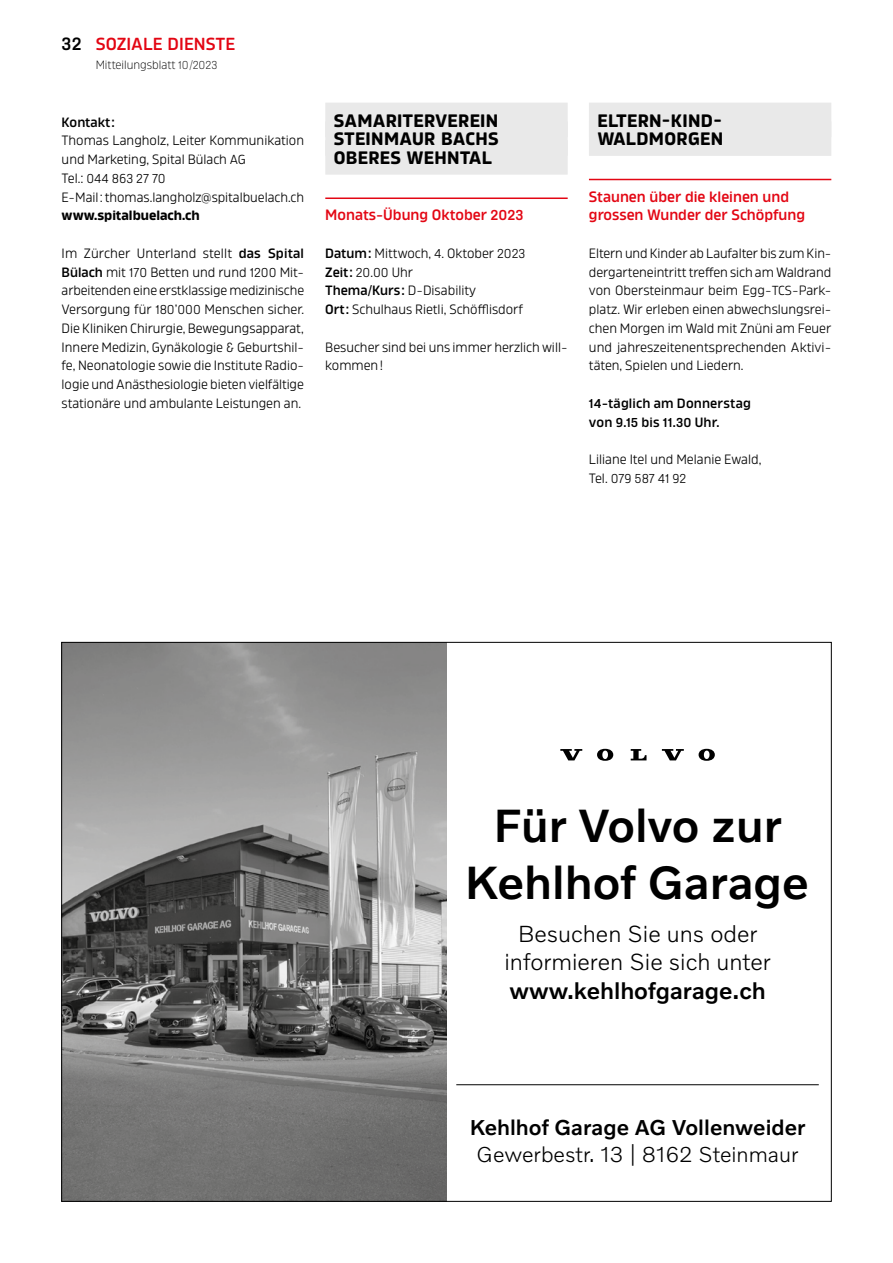
<style>
.page{position:relative;width:893px;height:1263px;background:#fff}
.page>*{position:absolute;margin:0;border:0;box-sizing:border-box;transform-origin:0 0}
.t1{font:500 47.4px/56.8px "Volvo Novum";color:#000;text-align:center}
.t2{font:500 43.8px/52.7px "Volvo Novum";color:#000;text-align:center}
.t3{font:300 23.7px/28.5px "Volvo Novum";color:#000;text-align:center}
.t4{font:500 23.7px "Volvo Novum";color:#000}
.t5{font:300 21.9px "Volvo Novum";color:#000}
.t6{font:500 21.9px "Volvo Novum";color:#000}
.t7{font:700 18px/18.8px "Amfibia";letter-spacing:.015em;color:#000;text-align:justify}
.t8{font:600 18px "Amfibia";color:#000}
.t9{font:600 17.4px "Amfibia";color:#e30613}
.t10{font:600 15px/18.8px "Amfibia";color:#e30613}
.t11{font:13.5px/18.8px "Amfibia";color:#000}
.t12{font:600 13.5px/18.8px "Amfibia";letter-spacing:.01em;color:#000}
.t13{font:700 13.5px "Amfibia";color:#000}
.t14{font:13.05px "Amfibia";color:#000}
.t15{font:300 12px "Amfibia";color:#000}
.s1{font-size:11.7px}
.s2{font-size:13.05px}
.s3{font-size:13.5px}
.s4{font-weight:600}
.s5{font-size:14.55px}
</style>
<div class="page">
<div style="left:325px;top:103px;width:243px;height:34px;background:#e9e9e9"></div>
<div style="left:325px;top:121px;width:243px;height:35px;background:#e9e9e9"></div>
<div style="left:325px;top:140px;width:243px;height:35px;background:#e9e9e9"></div>
<hr style="left:325px;top:197px;width:243px;height:2px;background:#e30613">
<div style="left:589px;top:103px;width:242px;height:34px;background:#e9e9e9"></div>
<div style="left:589px;top:121px;width:242px;height:35px;background:#e9e9e9"></div>
<hr style="left:589px;top:179px;width:242px;height:1px;background:#e30613">
<hr style="left:456px;top:1084px;width:363px;height:1px;background:#000">
<img style="left:63px;top:644px;width:383px;height:555px">
<svg style="left:560px;top:749px;width:155px;height:12px"></svg>
<h3 class="t8" style="left:62px;top:33px;width:21px">32</h3>
<p class="t9" style="left:96px;top:33px;width:141px">SOZIALE DIENSTE</p>
<p class="t15" style="left:96px;top:58px;width:123px">Mitteilungsblatt <span class="s1">10</span>/<span class="s1">2023</span></p>
<p class="t12" style="left:62px;top:112px;width:55px">Kontakt:</p>
<p class="t11" style="left:62px;top:131px;width:244px">Thomas Langholz, Leiter Kommunikation und Marketing, Spital Bülach <span class="s2">AG</span></p>
<p class="t14" style="left:62px;top:171px;width:106px"><span class="s3">Tel.:</span> 044 863 27 70</p>
<p class="t11" style="left:62px;top:187px;width:244px">E-Mail: thomas.langholz@spitalbuelach.ch</p>
<p class="t13" style="left:62px;top:208px;width:140px">www.spitalbuelach.ch</p>
<p class="t11" style="left:62px;top:244px;width:244px;text-align:justify">Im Zürcher Unterland stellt <span class="s4">das Spital Bülach</span> mit <span class="s2">170</span> Betten und rund <span class="s2">1200</span> Mit&shy;arbeitenden eine erstklassige medizinische Versorgung für <span class="s2">180</span>’<span class="s2">000</span> Menschen sicher.<br>Die Kliniken Chirurgie, Bewegungsapparat, Innere Medizin, Gynäkologie &amp; Geburtshil&shy;fe, Neonatologie sowie die Institute Radio&shy;logie und Anästhesiologie bieten vielfältige stationäre und ambulante Leistungen an.</p>
<h3 class="t7" style="left:334px;top:111px;width:166px">SAMARITERVEREIN STEINMAUR BACHS OBERES WEHNTAL</h3>
<p class="t10" style="left:325px;top:206px;width:200px">Monats-Übung Oktober <span class="s5">2023</span></p>
<p class="t11" style="left:325px;top:244px;width:202px"><span class="s4">Datum:</span> Mittwoch, <span class="s2">4</span>. Oktober <span class="s2">2023<br></span><span class="s4">Zeit:</span> <span class="s2">20</span>.<span class="s2">00</span> Uhr<br><span class="s4">Thema/Kurs:</span> D-Disability<br><span class="s4">Ort:</span> Schulhaus Rietli, Schöfflisdorf</p>
<p class="t11" style="left:325px;top:337px;width:244px">Besucher sind bei uns immer herzlich will&shy;kommen!</p>
<h3 class="t7" style="left:597px;top:111px;width:127px">ELTERN-KIND-<br>WALDMORGEN</h3>
<p class="t10" style="left:589px;top:187px;width:218px">Staunen über die kleinen und grossen Wunder der Schöpfung</p>
<p class="t11" style="left:589px;top:244px;width:244px;text-align:justify">Eltern und Kinder ab Laufalter bis zum Kin&shy;dergarteneintritt treffen sich am Waldrand von Obersteinmaur beim Egg-<span class="s2">TCS</span>-Park&shy;platz. Wir erleben einen abwechslungsrei&shy;chen Morgen im Wald mit Znüni am Feuer und jahreszeitenentsprechenden Aktivi&shy;täten, Spielen und Liedern.</p>
<p class="t12" style="left:589px;top:394px;width:164px"><span class="s2">14</span>-täglich am Donnerstag von <span class="s2">9</span>.<span class="s2">15</span> bis <span class="s2">11</span>.<span class="s2">30</span> Uhr.</p>
<p class="t11" style="left:589px;top:450px;width:174px">Liliane Itel und Melanie Ewald,</p>
<p class="t14" style="left:589px;top:471px;width:99px"><span class="s3">Tel.</span> 079 587 41 92</p>
<h1 class="t1" style="left:465px;top:796px;width:346px">Für Volvo zur<br>Kehlhof Garage</h1>
<h3 class="t3" style="left:504px;top:918px;width:268px">Besuchen Sie uns oder informieren Sie sich unter</h3>
<h3 class="t4" style="left:509px;top:975px;width:258px">www.kehlhofgarage.ch</h3>
<h2 class="t2" style="left:477px;top:855px;width:320px">Für Volvo zur<br>Kehlhof Garage</h2>
<h3 class="t5" style="left:527px;top:969px;width:223px">Besuchen Sie uns oder</h3>
<h3 class="t3" style="left:464px;top:1103px;width:349px">Gewerbestr. 13 | 8162 Steinmaur</h3>
<h3 class="t6" style="left:470px;top:1114px;width:337px">Kehlhof Garage AG Vollenweider</h3>
<h3 class="t5" style="left:476px;top:1140px;width:324px">Gewerbestr. 13 | 8162 Steinmaur</h3>
</div>
